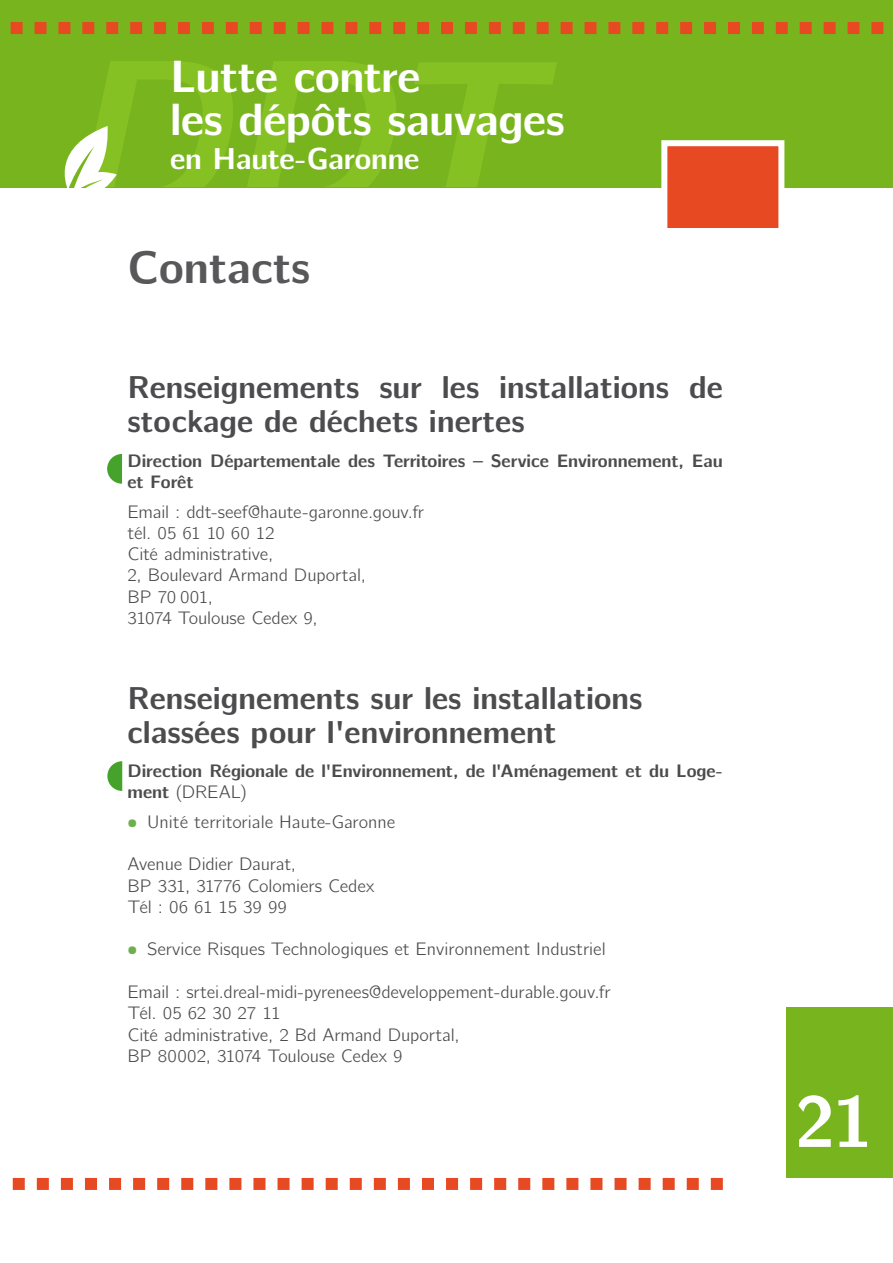
<style>
.page{position:relative;width:893px;height:1263px;background:#fff}
.page>*{position:absolute;margin:0;border:0;box-sizing:border-box;transform-origin:0 0}
.t1{font:700 72px "CMU Bright";color:#fff}
.t2{font:700 45px/42.5px "CMU Bright";letter-spacing:-.01em;color:#fff}
.t3{font:700 45px "CMU Bright";color:#58585a}
.t4{font:700 31.5px/34px "CMU Bright";color:#4c4c4e}
.t5{font:700 30px "CMU Bright";color:#fff}
.t6{font:18px/21.3px "CMU Bright";letter-spacing:-.005em;color:#4c4c4e}
.t7{font:700 18px/21.3px "CMU Bright";letter-spacing:-.005em;color:#4c4c4e}
.s1{font-weight:400}
.s2{font-weight:700;color:#6daf4b}
</style>
<div class="page">
<div style="left:0;top:0;width:893px;height:187px;background:#77b41e"></div>
<svg style="left:11px;top:22px;width:872px;height:12px"></svg>
<svg style="left:13px;top:1178px;width:710px;height:12px"></svg>
<div style="left:787px;top:1008px;width:106px;height:170px;background:#77b41e"></div>
<div style="left:661px;top:140px;width:123px;height:94px;background:#e74a23;border:6px solid #fff"></div>
<svg style="left:52px;top:138px;width:65px;height:50px"></svg>
<svg style="left:84px;top:61px;width:473px;height:126px"></svg>
<svg style="left:107px;top:454px;width:15px;height:30px"></svg>
<svg style="left:107px;top:761px;width:15px;height:30px"></svg>
<h2 class="t2" style="left:170px;top:54px;width:396px">Lutte contre<br>les dépôts sauvages</h2>
<h3 class="t5" style="left:170px;top:133px;width:251px">en Haute-Garonne</h3>
<h2 class="t3" style="left:128px;top:229px;width:184px">Contacts</h2>
<h3 class="t4" style="left:128px;top:369px;width:597px">Renseignements sur les installations de stockage de déchets inertes</h3>
<p class="t7" style="left:128px;top:449px;width:597px">D irection Départementale des Territoires – Service Environnement, Eau et Forêt</p>
<p class="t6" style="left:128px;top:499px;width:298px">Email : ddt-seef@haute-garonne.gouv.fr tél. 05 61 10 60 12<br>Cité administrative,<br>2, Boulevard Armand Duportal,<br>BP 70 001,<br>31074 Toulouse Cedex 9,</p>
<h3 class="t4" style="left:128px;top:680px;width:516px">Renseignements sur les installations classées pour l'environnement</h3>
<p class="t7" style="left:128px;top:759px;width:597px">D irection Régionale de l'Environnement, de l'Aménagement et du Loge&shy;ment <span class="s1">(DREAL)</span></p>
<p class="t6" style="left:128px;top:809px;width:269px"><span class="s2">•</span> Unité territoriale Haute-Garonne</p>
<p class="t6" style="left:128px;top:852px;width:248px">Avenue Didier Daurat,<br>BP 331, 31776 Colomiers Cedex<br>Tél : 06 61 15 39 99</p>
<p class="t6" style="left:128px;top:937px;width:480px"><span class="s2">•</span> Service Risques Technologiques et Environnement Industriel</p>
<p class="t6" style="left:128px;top:979px;width:485px">Email : srtei.dreal-midi-pyrenees@developpement-durable.gouv.fr Tél. 05 62 30 27 11<br>Cité administrative, 2 Bd Armand Duportal,<br>BP 80002, 31074 Toulouse Cedex 9</p>
<h1 class="t1" style="left:795px;top:1061px;width:79px">21</h1>
</div>
